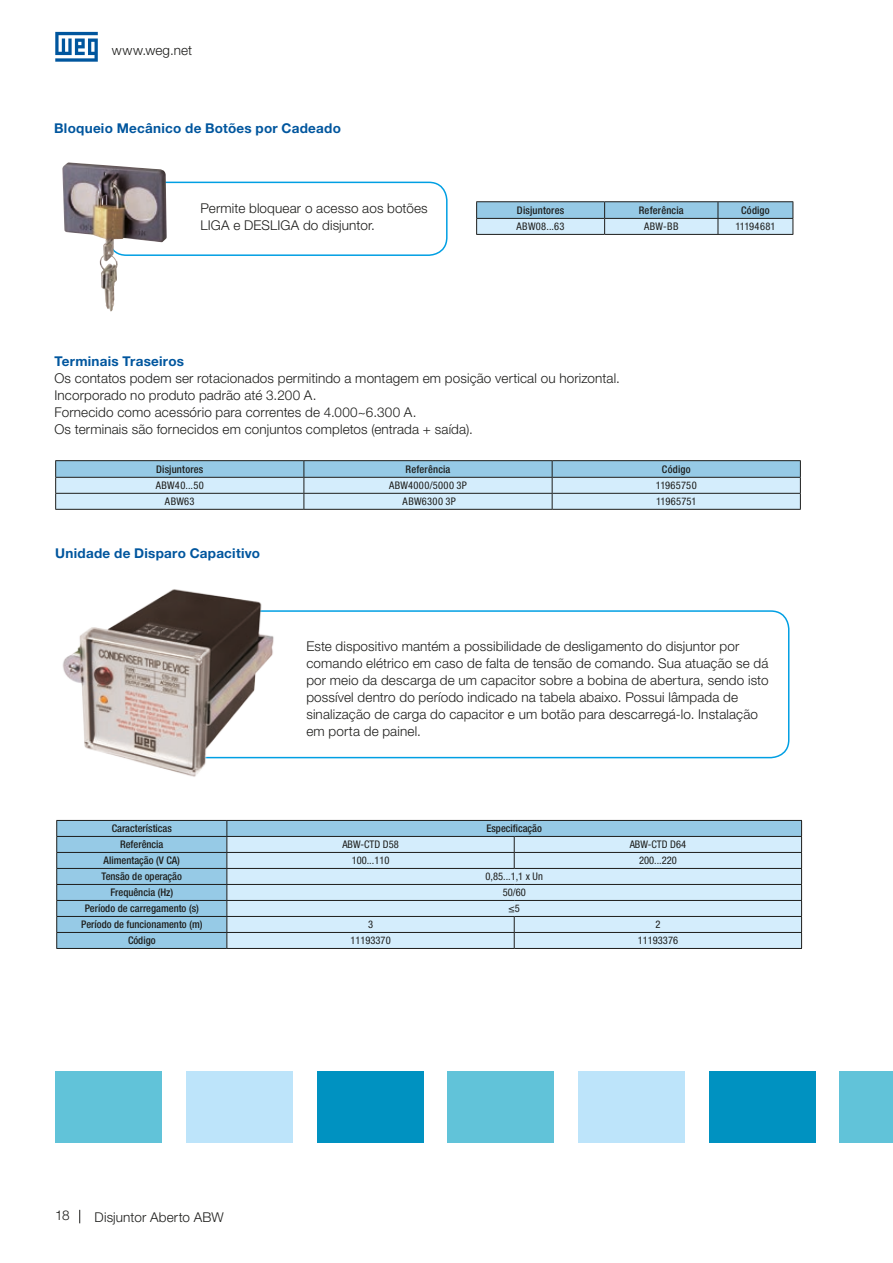
<style>
.page{position:relative;width:893px;height:1263px;background:#fff}
.page>*{position:absolute;margin:0;border:0;box-sizing:border-box;transform-origin:0 0}
.t1{font:300 13.5px/17px "Helvetica Neue LT Pro";letter-spacing:.01em;color:#1d1d1b}
.t2{font:700 13.5px "Helvetica Neue LT Pro";letter-spacing:.02em;color:#00569e}
.t3{font:500 condensed 10.5px "Helvetica Neue LT Pro";color:#1d1d1b}
.t4{font:condensed 10.5px "Helvetica Neue LT Pro";letter-spacing:.01em;color:#1d1d1b}
.t5{font:condensed 10.5px "Helvetica Neue LT Pro";letter-spacing:.035em;color:#1d1d1b}
.t6{font:condensed 10.5px "Helvetica Neue LT Pro";letter-spacing:.03em;color:#1d1d1b}
</style>
<div class="page">
<svg style="left:79px;top:1210px;width:1px;height:13px"></svg>
<svg style="left:55px;top:32px;width:43px;height:30px"></svg>
<div style="left:172px;top:610px;width:617px;height:148px;border:2px solid #009fe3;border-radius:18px"></div>
<div style="left:108px;top:182px;width:340px;height:74px;border:2px solid #009fe3;border-radius:18px"></div>
<img style="left:62px;top:589px;width:218px;height:188px">
<div style="left:57px;top:821px;width:744px;height:127px;background:#96cae6"></div>
<div style="left:227px;top:837px;width:574px;height:111px;background:#d4edfc"></div>
<hr style="left:56px;top:820px;width:171px;height:1px;background:#1d1d1b">
<hr style="left:227px;top:820px;width:287px;height:1px;background:#1d1d1b">
<hr style="left:514px;top:820px;width:288px;height:1px;background:#1d1d1b">
<hr style="left:56px;top:836px;width:171px;height:1px;background:#1d1d1b">
<hr style="left:227px;top:836px;width:287px;height:1px;background:#1d1d1b">
<hr style="left:514px;top:836px;width:288px;height:1px;background:#1d1d1b">
<hr style="left:56px;top:852px;width:171px;height:1px;background:#1d1d1b">
<hr style="left:227px;top:852px;width:287px;height:1px;background:#1d1d1b">
<hr style="left:514px;top:852px;width:288px;height:1px;background:#1d1d1b">
<svg style="left:514px;top:837px;width:1px;height:31px"></svg>
<hr style="left:56px;top:868px;width:171px;height:1px;background:#1d1d1b">
<hr style="left:227px;top:868px;width:287px;height:1px;background:#1d1d1b">
<hr style="left:514px;top:868px;width:288px;height:1px;background:#1d1d1b">
<hr style="left:56px;top:884px;width:171px;height:1px;background:#1d1d1b">
<hr style="left:227px;top:884px;width:287px;height:1px;background:#1d1d1b">
<hr style="left:514px;top:884px;width:288px;height:1px;background:#1d1d1b">
<hr style="left:56px;top:900px;width:171px;height:1px;background:#1d1d1b">
<hr style="left:227px;top:900px;width:287px;height:1px;background:#1d1d1b">
<hr style="left:514px;top:900px;width:288px;height:1px;background:#1d1d1b">
<hr style="left:56px;top:916px;width:171px;height:1px;background:#1d1d1b">
<hr style="left:227px;top:916px;width:287px;height:1px;background:#1d1d1b">
<hr style="left:514px;top:916px;width:288px;height:1px;background:#1d1d1b">
<hr style="left:56px;top:932px;width:171px;height:1px;background:#1d1d1b">
<svg style="left:56px;top:821px;width:1px;height:127px"></svg>
<hr style="left:227px;top:932px;width:287px;height:1px;background:#1d1d1b">
<svg style="left:226px;top:821px;width:1px;height:127px"></svg>
<hr style="left:514px;top:932px;width:288px;height:1px;background:#1d1d1b">
<svg style="left:514px;top:917px;width:1px;height:31px"></svg>
<svg style="left:801px;top:821px;width:1px;height:127px"></svg>
<hr style="left:56px;top:948px;width:171px;height:1px;background:#1d1d1b">
<hr style="left:227px;top:948px;width:287px;height:1px;background:#1d1d1b">
<hr style="left:514px;top:948px;width:288px;height:1px;background:#1d1d1b">
<hr style="left:476px;top:201px;width:129px;height:1px;background:#1d1d1b">
<hr style="left:476px;top:234px;width:129px;height:1px;background:#1d1d1b">
<hr style="left:605px;top:201px;width:113px;height:1px;background:#1d1d1b">
<hr style="left:718px;top:201px;width:75px;height:1px;background:#1d1d1b">
<svg style="left:476px;top:202px;width:318px;height:32px;background:#abcfe4"></svg>
<hr style="left:605px;top:234px;width:113px;height:1px;background:#1d1d1b">
<hr style="left:718px;top:234px;width:75px;height:1px;background:#1d1d1b">
<hr style="left:55px;top:460px;width:249px;height:1px;background:#1d1d1b">
<hr style="left:55px;top:509px;width:249px;height:1px;background:#1d1d1b">
<hr style="left:304px;top:460px;width:248px;height:1px;background:#1d1d1b">
<hr style="left:552px;top:460px;width:249px;height:1px;background:#1d1d1b">
<svg style="left:55px;top:461px;width:746px;height:48px;background:#b6d6e8"></svg>
<hr style="left:304px;top:509px;width:248px;height:1px;background:#1d1d1b">
<hr style="left:552px;top:509px;width:249px;height:1px;background:#1d1d1b">
<img style="left:62px;top:162px;width:105px;height:150px">
<div style="left:55px;top:1071px;width:107px;height:71px;background:#61c3d9"></div>
<div style="left:186px;top:1071px;width:107px;height:71px;background:#bde4fa"></div>
<div style="left:317px;top:1071px;width:107px;height:71px;background:#0092c1"></div>
<div style="left:447px;top:1071px;width:107px;height:71px;background:#61c3d9"></div>
<div style="left:578px;top:1071px;width:107px;height:71px;background:#bde4fa"></div>
<div style="left:709px;top:1071px;width:107px;height:71px;background:#0092c1"></div>
<div style="left:840px;top:1071px;width:53px;height:71px;background:#61c3d9"></div>
<p class="t1" style="left:112px;top:42px;width:82px">www.weg.net</p>
<p class="t2" style="left:54px;top:120px;width:288px">Bloqueio Mecânico de Botões por Cadeado</p>
<p class="t1" style="left:200px;top:200px;width:229px">Permite bloquear o acesso aos botões<br>LIGA e DESLIGA do disjuntor.</p>
<p class="t3" style="left:517px;top:204px;width:49px">Disjuntores</p>
<p class="t3" style="left:639px;top:204px;width:46px">Referência</p>
<p class="t3" style="left:741px;top:204px;width:30px">Código</p>
<p class="t4" style="left:517px;top:220px;width:50px">ABW08...63</p>
<p class="t4" style="left:644px;top:220px;width:36px">ABW-BB</p>
<p class="t4" style="left:735px;top:220px;width:42px">11194681</p>
<p class="t2" style="left:54px;top:352px;width:131px">Terminais Traseiros</p>
<p class="t1" style="left:54px;top:369px;width:567px">Os contatos podem ser rotacionados permitindo a montagem em posição vertical ou horizontal.<br>Incorporado no produto padrão até 3.200 A.<br>Fornecido como acessório para correntes de 4.000~6.300 A.<br>Os terminais são fornecidos em conjuntos completos (entrada + saída).</p>
<p class="t3" style="left:156px;top:463px;width:49px">Disjuntores</p>
<p class="t3" style="left:406px;top:463px;width:46px">Referência</p>
<p class="t3" style="left:662px;top:463px;width:30px">Código</p>
<p class="t4" style="left:156px;top:479px;width:49px">ABW40...50</p>
<p class="t5" style="left:389px;top:479px;width:79px">ABW4000/5000 3P</p>
<p class="t4" style="left:656px;top:479px;width:42px">11965750</p>
<p class="t4" style="left:165px;top:495px;width:31px">ABW63</p>
<p class="t6" style="left:403px;top:495px;width:55px">ABW6300 3P</p>
<p class="t4" style="left:656px;top:495px;width:42px">11965751</p>
<p class="t2" style="left:55px;top:545px;width:206px">Unidade de Disparo Capacitivo</p>
<p class="t1" style="left:306px;top:637px;width:464px">Este dispositivo mantém a possibilidade de desligamento do disjuntor por comando elétrico em caso de falta de tensão de comando. Sua atuação se dá por meio da descarga de um capacitor sobre a bobina de abertura, sendo isto possível dentro do período indicado na tabela abaixo. Possui lâmpada de sinalização de carga do capacitor e um botão para descarregá-lo. Instalação em porta de painel.</p>
<p class="t3" style="left:112px;top:822px;width:62px">Características</p>
<p class="t3" style="left:486px;top:822px;width:57px">Especificação</p>
<p class="t3" style="left:120px;top:838px;width:45px">Referência</p>
<p class="t4" style="left:342px;top:838px;width:58px">ABW-CTD D58</p>
<p class="t4" style="left:630px;top:838px;width:58px">ABW-CTD D64</p>
<p class="t3" style="left:104px;top:854px;width:78px">Alimentação (V CA)</p>
<p class="t4" style="left:352px;top:854px;width:39px">100...110</p>
<p class="t4" style="left:639px;top:854px;width:39px">200...220</p>
<p class="t3" style="left:102px;top:870px;width:82px">Tensão de operação</p>
<p class="t4" style="left:485px;top:870px;width:59px">0,85...1,1 x Un</p>
<p class="t3" style="left:110px;top:886px;width:64px">Frequência (Hz)</p>
<p class="t4" style="left:503px;top:886px;width:25px">50/60</p>
<p class="t3" style="left:85px;top:902px;width:116px">Período de carregamento (s)</p>
<p class="t4" style="left:509px;top:902px;width:13px">≤5</p>
<p class="t3" style="left:81px;top:918px;width:123px">Período de funcionamento (m)</p>
<p class="t4" style="left:368px;top:918px;width:7px">3</p>
<p class="t4" style="left:655px;top:918px;width:7px">2</p>
<p class="t3" style="left:128px;top:934px;width:29px">Código</p>
<p class="t4" style="left:350px;top:934px;width:42px">11193370</p>
<p class="t4" style="left:638px;top:934px;width:42px">11193376</p>
<p class="t1" style="left:55px;top:1207px;width:16px">18</p>
<p class="t1" style="left:95px;top:1208px;width:131px">Disjuntor Aberto ABW</p>
</div>
